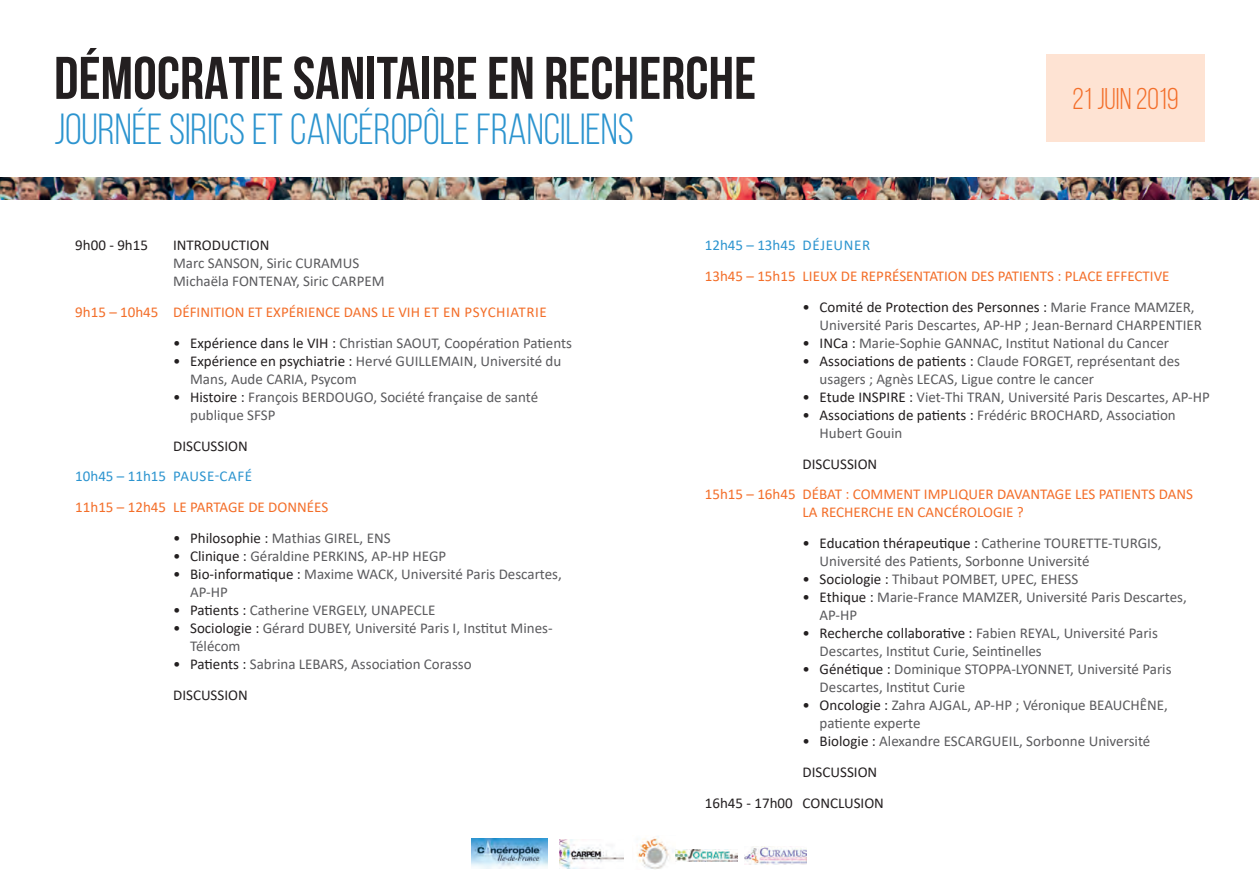
<style>
.page{position:relative;width:1259px;height:893px;background:#fff}
.page>*{position:absolute;margin:0;border:0;box-sizing:border-box;transform-origin:0 0}
.t1{font:700 60px "Bebas Neue";color:#231f20}
.t2{font:43.5px "Bebas Neue";color:#2c94cf}
.t3{font:30px "Bebas Neue";color:#f36e29}
.t4{font:15px/18px "Calibri";color:#5a5a5d}
.t5{font:15px/18px "Calibri";color:#f36e29}
.t6{font:15px "Calibri";color:#231f20}
.t7{font:15px "Calibri";color:#2c94cf}
.s1{color:#231f20}
</style>
<div class="page">
<img style="left:471px;top:838px;width:77px;height:31px">
<img style="left:637px;top:836px;width:38px;height:33px">
<img style="left:559px;top:839px;width:64px;height:29px">
<img style="left:0;top:178px;width:1259px;height:22px">
<div style="left:1046px;top:54px;width:159px;height:88px;background:#fee3d3"></div>
<img style="left:744px;top:846px;width:62px;height:19px">
<img style="left:675px;top:849px;width:62px;height:13px">
<h1 class="t1" style="left:54px;top:45px;width:703px">DÉMOCRATIE SANITAIRE EN RECHERCHE</h1>
<h2 class="t2" style="left:54px;top:106px;width:581px">JOURNÉE SIRICS ET CANCÉROPÔLE FRANCILIENS</h2>
<h3 class="t3" style="left:1072px;top:83px;width:108px">21 juin 2019</h3>
<p class="t6" style="left:75px;top:235px;width:74px">9h00 - 9h15</p>
<p class="t6" style="left:173px;top:235px;width:98px">INTRODUCTION</p>
<p class="t4" style="left:173px;top:254px;width:213px">Marc SANSON, Siric CURAMUS<br>Michaëla FONTENAY, Siric CARPEM</p>
<p class="t5" style="left:75px;top:303px;width:473px">9h15 – 10h45 DÉFINITION ET EXPÉRIENCE DANS LE VIH ET EN PSYCHIATRIE</p>
<p class="t4" style="left:173px;top:334px;width:400px"><span class="s1">• Expérience dans le VIH :</span> Christian SAOUT, Coopération Patients</p>
<p class="t4" style="left:190px;top:352px;width:373px;text-indent:-17px"><span class="s1">• Expérience en psychiatrie :</span> Hervé GUILLEMAIN, Université du<br>Mans, Aude CARIA, Psycom</p>
<p class="t4" style="left:190px;top:388px;width:349px;text-indent:-17px"><span class="s1">• Histoire :</span> François BERDOUGO, Société française de santé publique SFSP</p>
<p class="t6" style="left:173px;top:435px;width:76px">DISCUSSION</p>
<p class="t7" style="left:75px;top:466px;width:178px">10h45 – 11h15 PAUSE-CAFÉ</p>
<p class="t5" style="left:75px;top:498px;width:254px">11h15 – 12h45 LE PARTAGE DE DONNÉES</p>
<p class="t4" style="left:173px;top:529px;width:219px"><span class="s1">• Philosophie :</span> Mathias GIREL, ENS</p>
<p class="t4" style="left:173px;top:547px;width:275px"><span class="s1">• Clinique :</span> Géraldine PERKINS, AP-HP HEGP</p>
<p class="t4" style="left:190px;top:565px;width:373px;text-indent:-17px"><span class="s1">• Bio-informatique :</span> Maxime WACK, Université Paris Descartes,<br>AP-HP</p>
<p class="t4" style="left:173px;top:601px;width:264px"><span class="s1">• Patients :</span> Catherine VERGELY, UNAPECLE</p>
<p class="t4" style="left:190px;top:619px;width:364px;text-indent:-17px"><span class="s1">• Sociologie :</span> Gérard DUBEY, Université Paris I, Institut Mines-<br>Télécom</p>
<p class="t4" style="left:173px;top:648px;width:300px;line-height:30.8px"><span class="s1">• Patients :</span> Sabrina LEBARS, Association Corasso<br><span class="s1">DISCUSSION</span></p>
<p class="t7" style="left:705px;top:235px;width:167px">12h45 – 13h45 DÉJEUNER</p>
<p class="t5" style="left:705px;top:267px;width:466px">13h45 – 15h15 LIEUX DE REPRÉSENTATION DES PATIENTS : PLACE EFFECTIVE</p>
<p class="t4" style="left:819px;top:298px;width:384px;text-indent:-17px"><span class="s1">• Comité de Protection des Personnes :</span> Marie France MAMZER,<br>Université Paris Descartes, AP-HP ; Jean-Bernard CHARPENTIER</p>
<p class="t4" style="left:802px;top:334px;width:368px"><span class="s1">• INCa :</span> Marie-Sophie GANNAC, Institut National du Cancer</p>
<p class="t4" style="left:819px;top:352px;width:362px;text-indent:-17px"><span class="s1">• Associations de patients :</span> Claude FORGET, représentant des usagers ; Agnès LECAS, Ligue contre le cancer</p>
<p class="t4" style="left:802px;top:388px;width:409px"><span class="s1">• Etude INSPIRE :</span> Viet-Thi TRAN, Université Paris Descartes, AP-HP</p>
<p class="t4" style="left:819px;top:406px;width:358px;text-indent:-17px"><span class="s1">• Associations de patients :</span> Frédéric BROCHARD, Association<br>Hubert Gouin</p>
<p class="t6" style="left:802px;top:453px;width:76px">DISCUSSION</p>
<p class="t5" style="left:802px;top:485px;width:392px;text-indent:-98px">15h15 – 16h45 DÉBAT : COMMENT IMPLIQUER DAVANTAGE LES PATIENTS DANS<br>LA RECHERCHE EN CANCÉROLOGIE ?</p>
<p class="t4" style="left:819px;top:534px;width:343px;text-indent:-17px"><span class="s1">• Education thérapeutique :</span> Catherine TOURETTE-TURGIS,<br>Université des Patients, Sorbonne Université</p>
<p class="t4" style="left:802px;top:570px;width:277px"><span class="s1">• Sociologie :</span> Thibaut POMBET, UPEC, EHESS</p>
<p class="t4" style="left:819px;top:588px;width:369px;text-indent:-17px"><span class="s1">• Ethique :</span> Marie-France MAMZER, Université Paris Descartes,<br>AP-HP</p>
<p class="t4" style="left:819px;top:624px;width:340px;text-indent:-17px"><span class="s1">• Recherche collaborative :</span> Fabien REYAL, Université Paris<br>Descartes, Institut Curie, Seintinelles</p>
<p class="t4" style="left:819px;top:660px;width:353px;text-indent:-17px"><span class="s1">• Génétique :</span> Dominique STOPPA-LYONNET, Université Paris<br>Descartes, Institut Curie</p>
<p class="t4" style="left:819px;top:696px;width:350px;text-indent:-17px"><span class="s1">• Oncologie :</span> Zahra AJGAL, AP-HP ; Véronique BEAUCHÊNE, patiente experte</p>
<p class="t4" style="left:802px;top:732px;width:349px"><span class="s1">• Biologie :</span> Alexandre ESCARGUEIL, Sorbonne Université</p>
<p class="t6" style="left:802px;top:761px;width:76px">DISCUSSION</p>
<p class="t6" style="left:705px;top:792px;width:181px">16h45 - 17h00 CONCLUSION</p>
</div>
